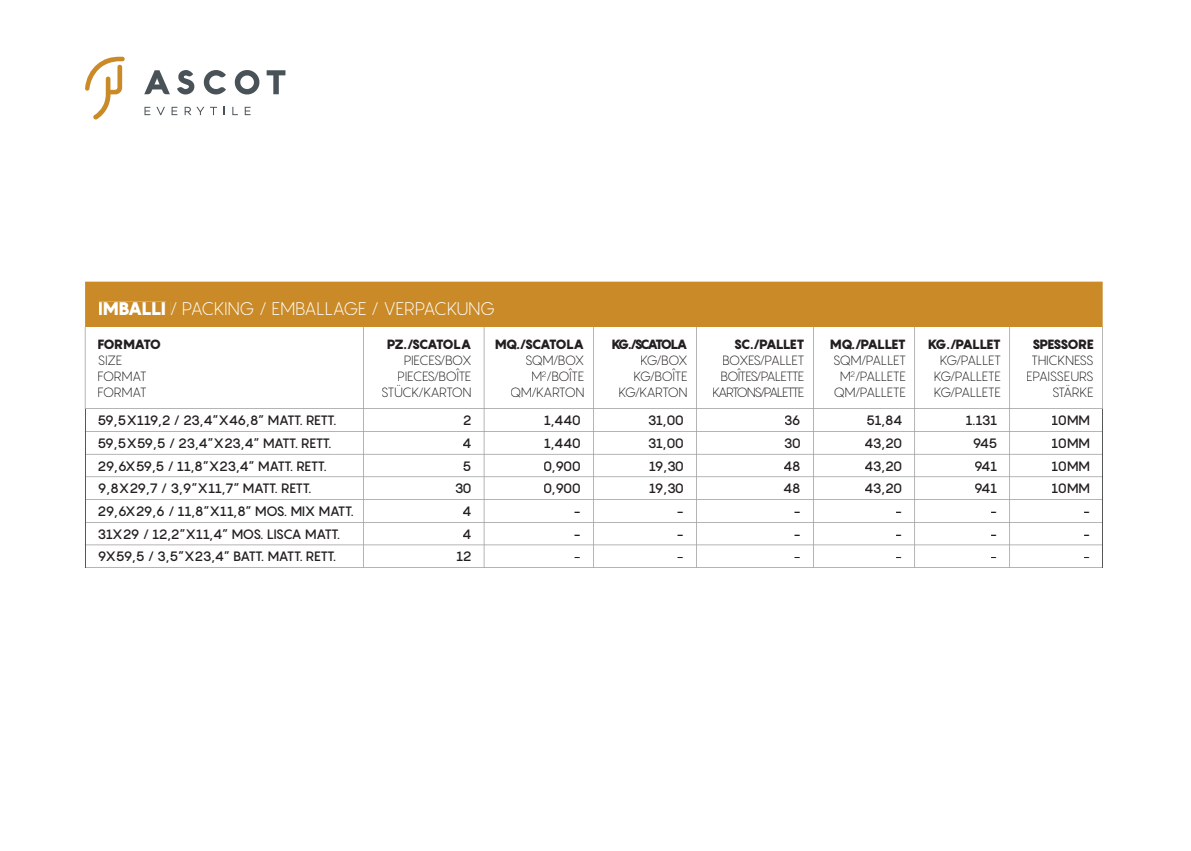
<style>
.page{position:relative;width:1191px;height:851px;background:#fff}
.page>*{position:absolute;margin:0;border:0;box-sizing:border-box;transform-origin:0 0}
.t1{font:300 18px "Pangram";letter-spacing:-.03em;color:#fff}
.t2{font:500 13.4px "Pangram";letter-spacing:-.05em;color:#231f20}
.t3{font:300 13.2px/16px "Pangram";letter-spacing:-.05em;color:#231f20;text-align:right}
.t4{font:300 13.2px/16px "Pangram";letter-spacing:-.105em;color:#231f20;text-align:right}
.t5{font:900 13.2px "Pangram";letter-spacing:-.105em;color:#231f20}
.t6{font:300 13.2px/16px "Pangram";letter-spacing:-.07em;color:#231f20;text-align:right}
.t7{font:900 13.2px "Pangram";letter-spacing:-.085em;color:#231f20}
.t8{font:900 13.2px "Pangram";letter-spacing:-.2em;color:#231f20}
.t9{font:900 13.2px "Pangram";letter-spacing:-.08em;color:#231f20}
.s1{font-weight:900}
</style>
<div class="page">
<div style="left:85px;top:281px;width:1017px;height:46px;background:#c98a27"></div>
<svg style="left:85px;top:327px;width:1018px;height:241px"></svg>
<div style="left:99px;top:302px;width:67px;height:12px;background:#c98a27"></div>
<div style="left:171px;top:301px;width:323px;height:14px;background:#c98a27"></div>
<svg style="left:85px;top:57px;width:40px;height:63px"></svg>
<svg style="left:144px;top:70px;width:26px;height:24px"></svg>
<svg style="left:177px;top:70px;width:17px;height:24px"></svg>
<svg style="left:204px;top:70px;width:22px;height:24px"></svg>
<svg style="left:235px;top:70px;width:24px;height:24px"></svg>
<svg style="left:267px;top:70px;width:18px;height:24px"></svg>
<svg style="left:144px;top:107px;width:6px;height:8px"></svg>
<svg style="left:156px;top:107px;width:9px;height:8px"></svg>
<svg style="left:172px;top:107px;width:5px;height:8px"></svg>
<svg style="left:185px;top:107px;width:19px;height:8px"></svg>
<svg style="left:210px;top:107px;width:7px;height:8px"></svg>
<svg style="left:232px;top:107px;width:6px;height:8px"></svg>
<svg style="left:245px;top:107px;width:5px;height:8px"></svg>
<h1 class="t1" style="left:98px;top:296px;width:399px"><span class="s1">IMBALLI</span> / PACKING / EMBALLAGE / VERPACKUNG</h1>
<p class="t5" style="left:98px;top:335px;width:65px">FORMATO</p>
<p class="t3" style="left:98px;top:352px;width:51px;text-align:left">SIZE<br>FORMAT<br>FORMAT</p>
<p class="t5" style="left:387px;top:335px;width:86px">PZ./SCATOLA</p>
<p class="t3" style="left:381px;top:352px;width:92px">PIECES/BOX<br>PIECES/BOÎTE<br>STÜCK/KARTON</p>
<p class="t5" style="left:494px;top:335px;width:91px">MQ./SCATOLA</p>
<p class="t3" style="left:510px;top:352px;width:76px">SQM/BOX<br>M<sup>2</sup>/BOÎTE<br>QM/KARTON</p>
<p class="t8" style="left:611px;top:335px;width:78px">KG./SCATOLA</p>
<p class="t6" style="left:618px;top:352px;width:71px">KG/BOX<br>KG/BOÎTE<br>KG/KARTON</p>
<p class="t7" style="left:734px;top:335px;width:72px">SC./PALLET</p>
<p class="t4" style="left:712px;top:352px;width:94px">BOXES/PALLET<br>BOÎTES/PALETTE<br>KARTONS/PALETTE</p>
<p class="t9" style="left:829px;top:335px;width:78px">MQ./PALLET</p>
<p class="t3" style="left:832px;top:352px;width:75px;text-align:center">SQM/PALLET<br>M<sup>2</sup>/PALLETE<br>QM/PALLETE</p>
<p class="t7" style="left:928px;top:335px;width:75px">KG./PALLET</p>
<p class="t3" style="left:933px;top:352px;width:69px;text-align:center">KG/PALLET<br>KG/PALLETE<br>KG/PALLETE</p>
<p class="t5" style="left:1032px;top:335px;width:63px">SPESSORE</p>
<p class="t3" style="left:1026px;top:352px;width:69px">THICKNESS<br>EPAISSEURS<br>STÄRKE</p>
<p class="t2" style="left:98px;top:411px;width:240px">59,5X119,2 / 23,4”X46,8” MATT. RETT.</p>
<p class="t2" style="left:463px;top:411px;width:10px">2</p>
<p class="t2" style="left:544px;top:411px;width:38px">1,440</p>
<p class="t2" style="left:647px;top:411px;width:38px">31,00</p>
<p class="t2" style="left:784px;top:411px;width:18px">36</p>
<p class="t2" style="left:866px;top:411px;width:38px">51,84</p>
<p class="t2" style="left:965px;top:411px;width:33px">1.131</p>
<p class="t2" style="left:1051px;top:411px;width:40px">10MM</p>
<p class="t2" style="left:98px;top:434px;width:235px">59,5X59,5 / 23,4”X23,4” MATT. RETT.</p>
<p class="t2" style="left:462px;top:434px;width:11px">4</p>
<p class="t2" style="left:544px;top:434px;width:38px">1,440</p>
<p class="t2" style="left:647px;top:434px;width:38px">31,00</p>
<p class="t2" style="left:784px;top:434px;width:18px">30</p>
<p class="t2" style="left:864px;top:434px;width:40px">43,20</p>
<p class="t2" style="left:972px;top:434px;width:26px">945</p>
<p class="t2" style="left:1051px;top:434px;width:40px">10MM</p>
<p class="t2" style="left:98px;top:457px;width:230px">29,6X59,5 / 11,8”X23,4” MATT. RETT.</p>
<p class="t2" style="left:462px;top:457px;width:10px">5</p>
<p class="t2" style="left:543px;top:457px;width:39px">0,900</p>
<p class="t2" style="left:649px;top:457px;width:36px">19,30</p>
<p class="t2" style="left:783px;top:457px;width:19px">48</p>
<p class="t2" style="left:864px;top:457px;width:40px">43,20</p>
<p class="t2" style="left:973px;top:457px;width:25px">941</p>
<p class="t2" style="left:1051px;top:457px;width:40px">10MM</p>
<p class="t2" style="left:98px;top:479px;width:215px">9,8X29,7 / 3,9”X11,7” MATT. RETT.</p>
<p class="t2" style="left:455px;top:479px;width:18px">30</p>
<p class="t2" style="left:543px;top:479px;width:39px">0,900</p>
<p class="t2" style="left:649px;top:479px;width:36px">19,30</p>
<p class="t2" style="left:783px;top:479px;width:19px">48</p>
<p class="t2" style="left:864px;top:479px;width:40px">43,20</p>
<p class="t2" style="left:973px;top:479px;width:25px">941</p>
<p class="t2" style="left:1051px;top:479px;width:40px">10MM</p>
<p class="t2" style="left:98px;top:502px;width:258px">29,6X29,6 / 11,8”X11,8” MOS. MIX MATT.</p>
<p class="t2" style="left:462px;top:502px;width:11px">4</p>
<p class="t2" style="left:573px;top:502px;width:9px">-</p>
<p class="t2" style="left:676px;top:502px;width:9px">-</p>
<p class="t2" style="left:793px;top:502px;width:9px">-</p>
<p class="t2" style="left:895px;top:502px;width:9px">-</p>
<p class="t2" style="left:990px;top:502px;width:9px">-</p>
<p class="t2" style="left:1082px;top:502px;width:9px">-</p>
<p class="t2" style="left:98px;top:525px;width:244px">31X29 / 12,2”X11,4” MOS. LISCA MATT.</p>
<p class="t2" style="left:462px;top:525px;width:11px">4</p>
<p class="t2" style="left:573px;top:525px;width:9px">-</p>
<p class="t2" style="left:676px;top:525px;width:9px">-</p>
<p class="t2" style="left:793px;top:525px;width:9px">-</p>
<p class="t2" style="left:895px;top:525px;width:9px">-</p>
<p class="t2" style="left:990px;top:525px;width:9px">-</p>
<p class="t2" style="left:1082px;top:525px;width:9px">-</p>
<p class="t2" style="left:98px;top:547px;width:240px">9X59,5 / 3,5”X23,4” BATT. MATT. RETT.</p>
<p class="t2" style="left:456px;top:547px;width:17px">12</p>
<p class="t2" style="left:573px;top:547px;width:9px">-</p>
<p class="t2" style="left:676px;top:547px;width:9px">-</p>
<p class="t2" style="left:793px;top:547px;width:9px">-</p>
<p class="t2" style="left:895px;top:547px;width:9px">-</p>
<p class="t2" style="left:990px;top:547px;width:9px">-</p>
<p class="t2" style="left:1082px;top:547px;width:9px">-</p>
</div>
